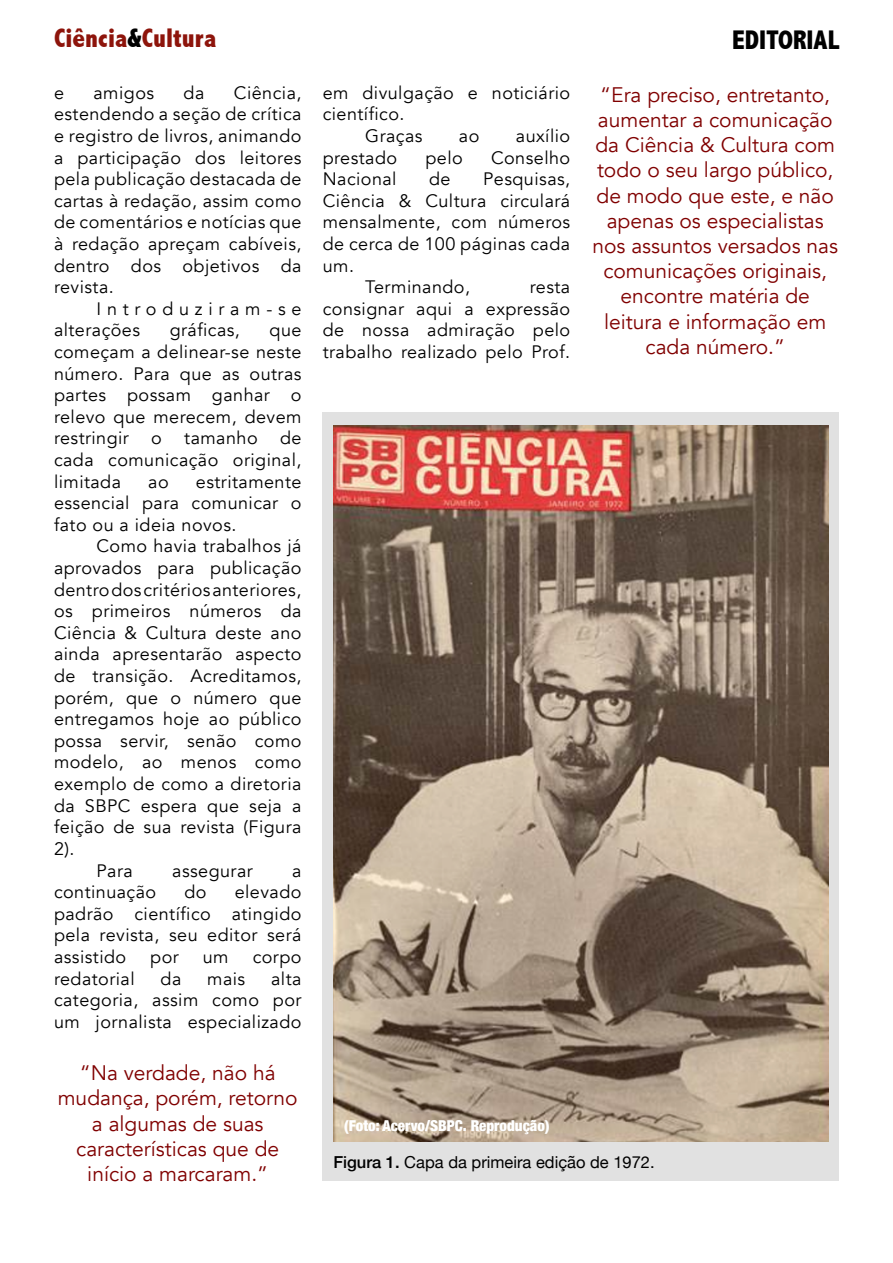
<style>
.page{position:relative;width:893px;height:1263px;background:#fff}
.page>*{position:absolute;margin:0;border:0;box-sizing:border-box;transform-origin:0 0}
.t1{font:800 condensed 27px "Abadi";color:#8d140b}
.t2{font:800 condensed 27px "Abadi";color:#000}
.t3{font:21px/25.2px "Avenir";color:#800000;text-align:center}
.t4{font:18px/21.6px "Avenir";letter-spacing:.025em;color:#000;text-align:justify}
.t5{font:18px/21.6px "Avenir";letter-spacing:.32em;color:#000}
.t6{font:16.5px "Helvetica Neue";color:#000}
.t7{font:900 condensed 15px "Helvetica Neue";color:#fff}
.s1{color:#000}
.s2{font-weight:500}
</style>
<div class="page">
<div style="left:323px;top:412px;width:516px;height:769px;background:#e1e1e1"></div>
<img style="left:333px;top:425px;width:495px;height:717px">
<h1 class="t1" style="left:54px;top:22px;width:164px">Ciência<span class="s1">&amp;</span>Cultura</h1>
<h1 class="t2" style="left:732px;top:25px;width:108px">EDITORIAL</h1>
<p class="t4" style="left:54px;top:82px;width:12px">e</p>
<p class="t4" style="left:94px;top:82px;width:62px">amigos</p>
<p class="t4" style="left:184px;top:82px;width:22px">da</p>
<p class="t4" style="left:54px;top:82px;width:249px;text-indent:180px">Ciência, estendendo a seção de crítica e registro de livros, animando a participação dos leitores pela publicação destacada de cartas à redação, assim como de comentários e notícias que à redação apreçam cabíveis, dentro dos objetivos da revista.</p>
<p class="t5" style="left:54px;top:298px;width:249px;text-indent:43px">Introduziram-se alterações</p>
<p class="t4" style="left:170px;top:320px;width:72px">gráficas,</p>
<p class="t4" style="left:54px;top:320px;width:249px;text-indent:216px">que começam a delinear-se neste número. Para que as outras partes possam ganhar o relevo que merecem, devem restringir o tamanho de cada comunicação original, limitada</p>
<p class="t4" style="left:54px;top:471px;width:249px;text-indent:142px">estritamente essencial para comunicar o fato ou a ideia novos.</p>
<p class="t4" style="left:97px;top:536px;width:206px">Como havia trabalhos já</p>
<p class="t4" style="left:54px;top:557px;width:249px">aprovados para publicação</p>
<p class="t4" style="left:54px;top:579px;width:249px">dentro dos critérios anteriores,</p>
<p class="t4" style="left:54px;top:601px;width:249px">os primeiros números da</p>
<p class="t4" style="left:54px;top:622px;width:249px">Ciência &amp; Cultura deste ano</p>
<p class="t4" style="left:54px;top:644px;width:249px">ainda apresentarão aspecto</p>
<p class="t4" style="left:54px;top:665px;width:249px">de transição. Acreditamos,</p>
<p class="t4" style="left:54px;top:687px;width:249px">porém, que o número que</p>
<p class="t4" style="left:54px;top:709px;width:249px">entregamos hoje ao público</p>
<p class="t4" style="left:54px;top:730px;width:249px">possa servir, senão como</p>
<p class="t4" style="left:54px;top:752px;width:249px">modelo, ao menos como</p>
<p class="t4" style="left:54px;top:773px;width:249px">exemplo de como a diretoria</p>
<p class="t4" style="left:54px;top:795px;width:249px">da SBPC espera que seja a</p>
<p class="t4" style="left:54px;top:817px;width:249px">feição de sua revista (Figura</p>
<p class="t4" style="left:54px;top:838px;width:22px">2).</p>
<p class="t4" style="left:97px;top:860px;width:38px">Para</p>
<p class="t4" style="left:172px;top:860px;width:82px">assegurar</p>
<p class="t4" style="left:292px;top:860px;width:11px">a</p>
<p class="t4" style="left:54px;top:881px;width:104px">continuação</p>
<p class="t4" style="left:184px;top:881px;width:24px">do</p>
<p class="t4" style="left:148px;top:471px;width:22px">ao</p>
<p class="t4" style="left:54px;top:881px;width:249px;text-indent:181px">elevado padrão científico atingido pela revista, seu editor será assistido</p>
<p class="t4" style="left:150px;top:946px;width:30px">por</p>
<p class="t4" style="left:203px;top:946px;width:27px">um</p>
<p class="t4" style="left:253px;top:946px;width:50px">corpo</p>
<p class="t4" style="left:54px;top:968px;width:249px;text-indent:217px">alta categoria, assim como por um jornalista especializado</p>
<p class="t4" style="left:54px;top:968px;width:82px">redatorial</p>
<p class="t4" style="left:161px;top:968px;width:22px">da</p>
<p class="t4" style="left:207px;top:968px;width:40px">mais</p>
<p class="t3" style="left:58px;top:1061px;width:241px">“Na verdade, não há mudança, porém, retorno a algumas de suas características que de início a marcaram.”</p>
<p class="t4" style="left:323px;top:82px;width:249px">em divulgação e noticiário</p>
<p class="t4" style="left:323px;top:104px;width:83px">científico.</p>
<p class="t4" style="left:365px;top:125px;width:59px">Graças</p>
<p class="t4" style="left:459px;top:125px;width:22px">ao</p>
<p class="t4" style="left:516px;top:125px;width:56px">auxílio</p>
<p class="t4" style="left:323px;top:147px;width:76px">prestado</p>
<p class="t4" style="left:425px;top:147px;width:39px">pelo</p>
<p class="t4" style="left:491px;top:147px;width:81px">Conselho</p>
<p class="t4" style="left:323px;top:169px;width:75px">Nacional</p>
<p class="t4" style="left:429px;top:169px;width:23px">de</p>
<p class="t4" style="left:483px;top:169px;width:89px">Pesquisas,</p>
<p class="t4" style="left:323px;top:190px;width:249px">Ciência &amp; Cultura circulará</p>
<p class="t4" style="left:323px;top:212px;width:249px">mensalmente, com números</p>
<p class="t4" style="left:323px;top:233px;width:249px">de cerca de 100 páginas cada</p>
<p class="t4" style="left:323px;top:255px;width:33px">um.</p>
<p class="t4" style="left:365px;top:277px;width:106px">Terminando,</p>
<p class="t4" style="left:323px;top:277px;width:249px;text-indent:207px">resta consignar aqui a expressão de nossa admiração pelo trabalho realizado pelo Prof.</p>
<p class="t3" style="left:592px;top:82px;width:247px">“Era preciso, entretanto, aumentar a comunicação da Ciência &amp; Cultura com todo o seu largo público, de modo que este, e não apenas os especialistas nos assuntos versados nas comunicações originais, encontre matéria de leitura e informação em cada número.”</p>
<p class="t7" style="left:344px;top:1113px;width:207px">(Foto: Acervo/SBPC. Reprodução)</p>
<p class="t6" style="left:333px;top:1150px;width:323px"><span class="s2">Figura 1.</span> Capa da primeira edição de 1972.</p>
</div>
